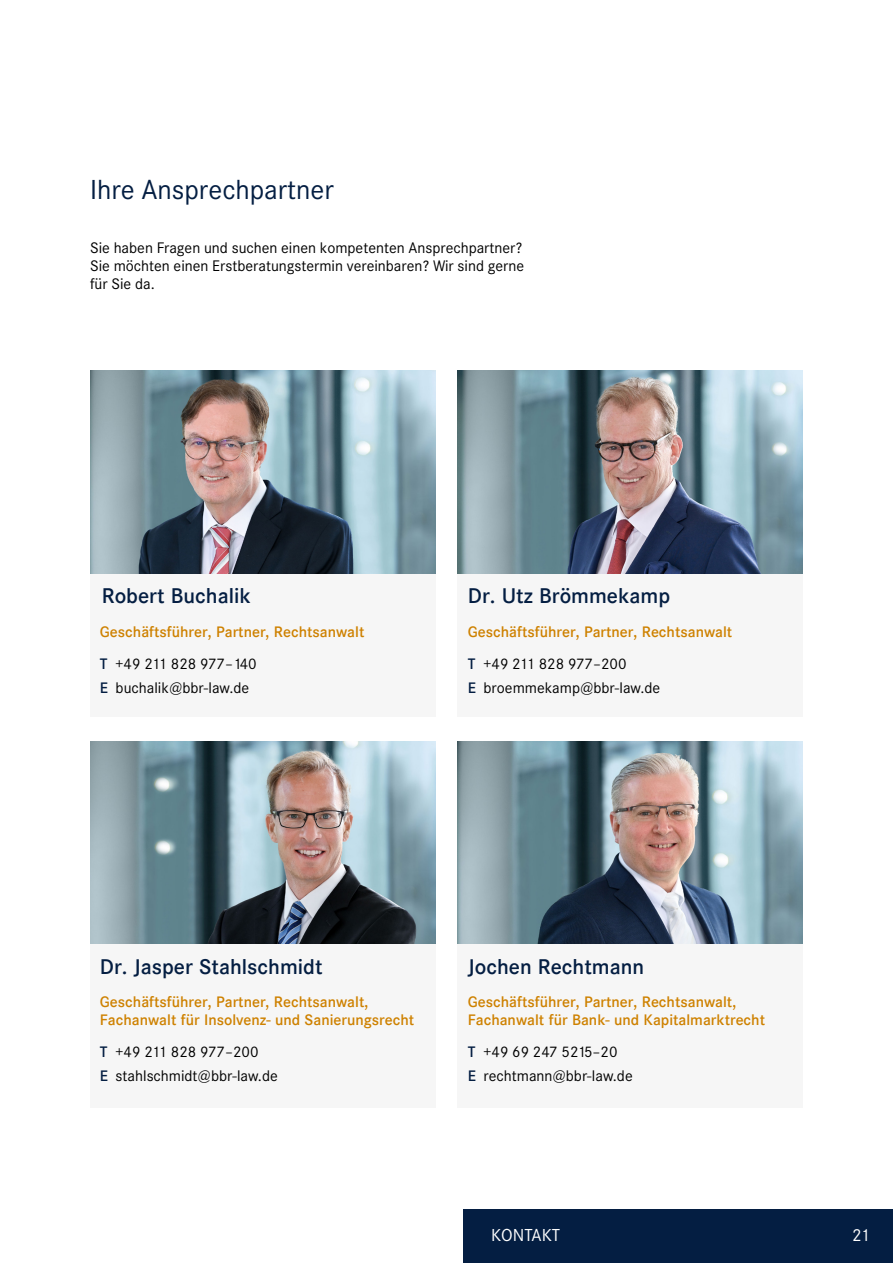
<style>
.page{position:relative;width:893px;height:1263px;background:#fff}
.page>*{position:absolute;margin:0;border:0;box-sizing:border-box;transform-origin:0 0}
.t1{font:27px "Corporate SBQ";color:#041e42}
.t2{font:500 21px "Corporate SBQ";color:#041e42}
.t3{font:16.95px "Corporate SBQ";color:#fff}
.t4{font:500 15px/31.5px "Corporate SBQ";color:#ce8100}
.t5{font:15px/24px "Corporate SBQ";color:#000}
.s1{color:#041e42}
.s2{font-weight:400;color:#000}
.s3{font-weight:500;color:#041e42}
</style>
<div class="page">
<div style="left:463px;top:1209px;width:430px;height:54px;background:#041e42"></div>
<div style="left:90px;top:566px;width:345px;height:151px;background:#f6f6f6"></div>
<img style="left:90px;top:371px;width:345px;height:202px">
<div style="left:90px;top:937px;width:345px;height:170px;background:#f6f6f6"></div>
<img style="left:90px;top:741px;width:345px;height:202px">
<div style="left:458px;top:566px;width:345px;height:151px;background:#f6f6f6"></div>
<div style="left:458px;top:937px;width:345px;height:170px;background:#f6f6f6"></div>
<img style="left:458px;top:741px;width:345px;height:202px">
<img style="left:458px;top:371px;width:345px;height:202px">
<h1 class="t1" style="left:90px;top:174px;width:245px">Ihre Ansprechpartner</h1>
<p class="t5" style="left:90px;top:239px;width:436px;line-height:18px">Sie haben Fragen und suchen einen kompetenten Ansprechpartner?<br>Sie möchten einen Erstberatungstermin vereinbaren? Wir sind gerne für Sie da.</p>
<h2 class="t2" style="left:102px;top:583px;width:150px">Robert Buchalik</h2>
<p class="t4" style="left:100px;top:616px;width:266px">Geschäftsführer, Partner, Rechtsanwalt<br><span class="s1">T</span> <span class="s2">+49 211 828 977–140</span></p>
<p class="t5" style="left:100px;top:675px;width:151px"><span class="s3">E</span> buchalik@bbr-law.de</p>
<h2 class="t2" style="left:468px;top:583px;width:204px">Dr. Utz Brömmekamp</h2>
<p class="t4" style="left:468px;top:616px;width:266px">Geschäftsführer, Partner, Rechtsanwalt<br><span class="s1">T</span> <span class="s2">+49 211 828 977–200</span></p>
<p class="t5" style="left:468px;top:675px;width:194px"><span class="s3">E</span> broemmekamp@bbr-law.de</p>
<h2 class="t2" style="left:100px;top:954px;width:224px">Dr. Jasper Stahlschmidt</h2>
<p class="t4" style="left:100px;top:993px;width:316px;line-height:18px">Geschäftsführer, Partner, Rechtsanwalt,<br>Fachanwalt für Insolvenz- und Sanierungsrecht</p>
<p class="t5" style="left:100px;top:1040px;width:179px"><span class="s3">T</span> +49 211 828 977–200<br><span class="s3">E</span> stahlschmidt@bbr-law.de</p>
<h2 class="t2" style="left:468px;top:954px;width:178px">Jochen Rechtmann</h2>
<p class="t4" style="left:468px;top:993px;width:299px;line-height:18px">Geschäftsführer, Partner, Rechtsanwalt,<br>Fachanwalt für Bank- und Kapitalmarktrecht</p>
<p class="t5" style="left:468px;top:1040px;width:166px"><span class="s3">T</span> +49 69 247 5215–20<br><span class="s3">E</span> rechtmann@bbr-law.de</p>
<p class="t3" style="left:491px;top:1225px;width:71px">KONTAKT</p>
<p class="t3" style="left:852px;top:1225px;width:19px">21</p>
</div>
